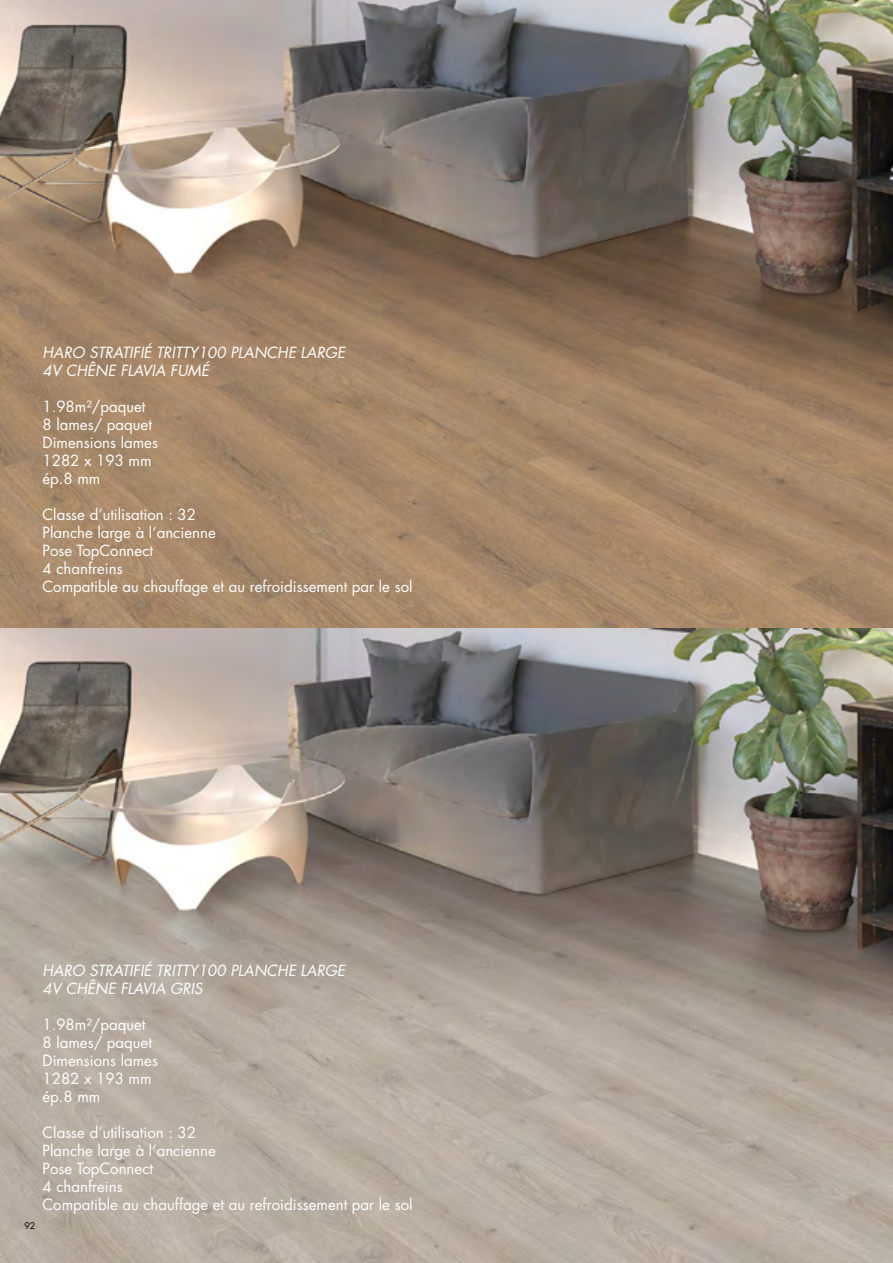
<style>
.page{position:relative;width:893px;height:1263px;background:#fff}
.page>*{position:absolute;margin:0;border:0;box-sizing:border-box;transform-origin:0 0}
.t1{font:15px/18px "Futura Std";color:#fff}
.t2{font:italic 15px/18px "Futura Std";color:#fff}
.t3{font:9px "Futura Std";color:#000}
</style>
<div class="page">
<img style="left:0;top:0;width:893px;height:629px">
<img style="left:0;top:629px;width:893px;height:634px">
<p class="t2" style="left:43px;top:344px;width:304px">HARO STRATIFIÉ TRITTY100 PLANCHE LARGE<br>4V CHÊNE FLAVIA FUMÉ</p>
<p class="t1" style="left:43px;top:398px;width:117px">1.98m²/paquet<br>8 lames/ paquet<br>Dimensions lames<br>1282 x 193 mm ép.8 mm</p>
<p class="t1" style="left:43px;top:506px;width:371px">Classe d’utilisation : 32<br>Planche large à l’ancienne<br>Pose TopConnect<br>4 chanfreins<br>Compatible au chauffage et au refroidissement par le sol</p>
<p class="t2" style="left:43px;top:962px;width:304px">HARO STRATIFIÉ TRITTY100 PLANCHE LARGE<br>4V CHÊNE FLAVIA GRIS</p>
<p class="t1" style="left:43px;top:1016px;width:117px">1.98m²/paquet<br>8 lames/ paquet<br>Dimensions lames<br>1282 x 193 mm ép.8 mm</p>
<p class="t1" style="left:43px;top:1124px;width:371px">Classe d’utilisation : 32<br>Planche large à l’ancienne<br>Pose TopConnect<br>4 chanfreins<br>Compatible au chauffage et au refroidissement par le sol</p>
<p class="t3" style="left:24px;top:1220px;width:13px">92</p>
</div>
